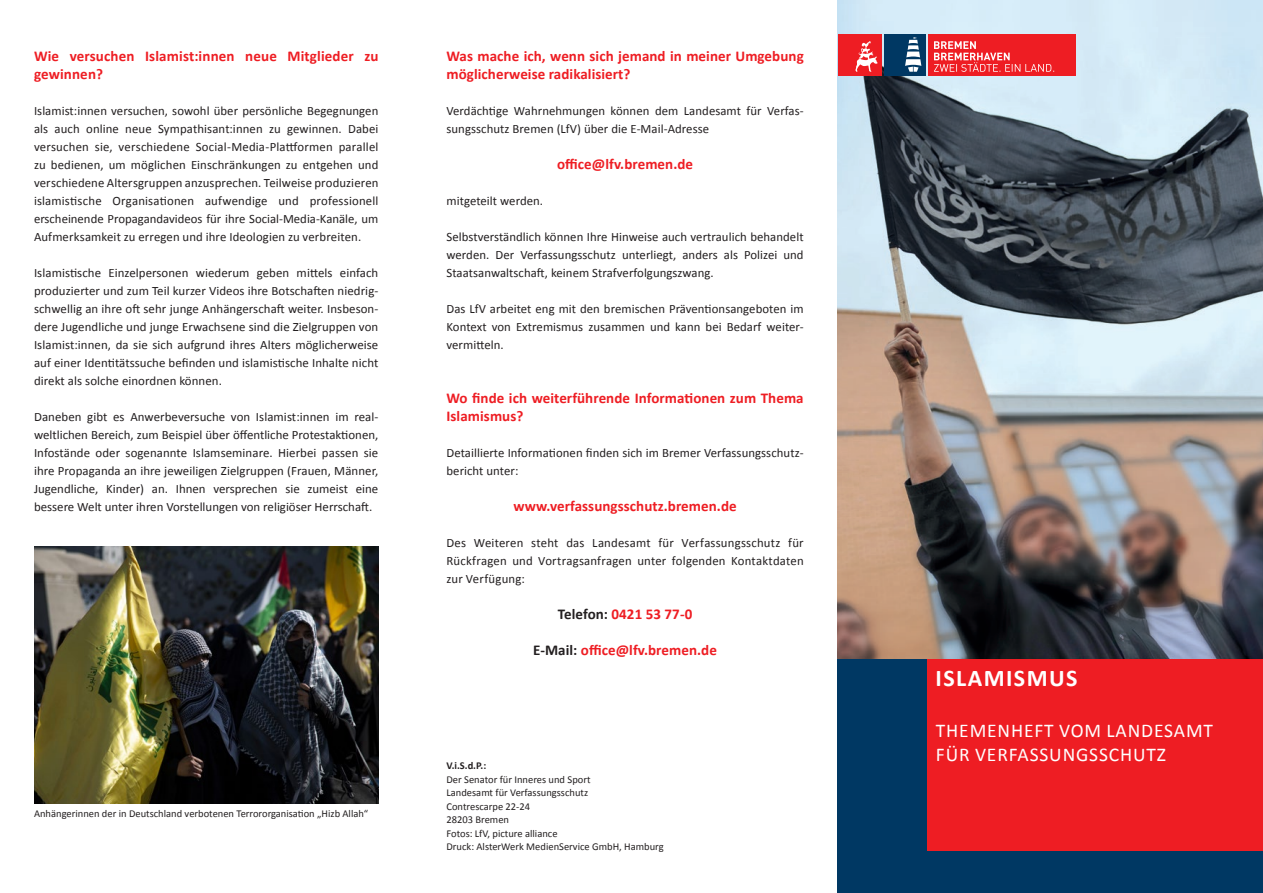
<style>
.page{position:relative;width:1263px;height:893px;background:#fff}
.page>*{position:absolute;margin:0;border:0;box-sizing:border-box;transform-origin:0 0}
.t1{font:700 24px "Calibri";letter-spacing:.06em;color:#fff}
.t2{font:19.5px/24px "Calibri";letter-spacing:.045em;color:#fff}
.t3{font:700 15px/18px "Calibri";letter-spacing:.005em;color:#ee1d23}
.t4{font:12.75px/18px "Calibri";letter-spacing:.005em;color:#231f20;text-align:justify}
.t5{font:10.5px/13.5px "Calibri";color:#231f20}
.t6{font:700 10.5px "Calibri";color:#231f20}
.s1{color:#231f20}
</style>
<div class="page">
<img style="left:838px;top:0;width:425px;height:659px">
<div style="left:884px;top:34px;width:41px;height:42px;background:#003863"></div>
<svg style="left:905px;top:37px;width:16px;height:35px"></svg>
<div style="left:838px;top:34px;width:43px;height:42px;background:#ee1d23"></div>
<svg style="left:855px;top:41px;width:22px;height:31px"></svg>
<div style="left:928px;top:34px;width:147px;height:42px;background:#ee1d23"></div>
<svg style="left:934px;top:41px;width:120px;height:31px"></svg>
<div style="left:838px;top:659px;width:425px;height:234px;background:#003863"></div>
<div style="left:927px;top:659px;width:336px;height:191px;background:#ee1d23"></div>
<img style="left:34px;top:547px;width:344px;height:257px">
<p class="t3" style="left:34px;top:46px;width:346px">Wie versuchen Islamist:innen neue Mitglieder zu gewinnen?</p>
<p class="t4" style="left:34px;top:101px;width:346px">Islamist:innen versuchen, sowohl über persönliche Begegnungen als auch online neue Sympathisant:innen zu gewinnen. Dabei versuchen sie, verschiedene Social-Media-Plattformen parallel zu bedienen, um möglichen Einschränkungen zu entgehen und verschiedene Altersgruppen anzusprechen. Teilweise produzieren islamistische Organisationen aufwendige und professionell er scheinende Propagandavideos für ihre Social-Media-Kanäle, um Aufmerksamkeit zu erregen und ihre Ideologien zu verbreiten.</p>
<p class="t4" style="left:34px;top:263px;width:346px">Islamistische Einzelpersonen wiederum geben mittels einfach produzierter und zum Teil kurzer Videos ihre Botschaften niedrig&shy;schwellig an ihre oft sehr junge Anhängerschaft weiter. Insbeson&shy;dere Jugendliche und junge Erwachsene sind die Zielgruppen von Islamist:innen, da sie sich aufgrund ihres Alters möglicherweise auf einer Identitätssuche befinden und islamis tische Inhalte nicht direkt als solche einordnen können.</p>
<p class="t4" style="left:34px;top:407px;width:346px">Daneben gibt es Anwerbeversuche von Islamist:innen im real&shy;weltlichen Bereich, zum Beispiel über öffentliche Protestaktionen, Infostände oder sogenannte Islamseminare. Hierbei passen sie ihre Propaganda an ihre jeweiligen Ziel gruppen (Frauen, Männer, Jugendliche, Kinder) an. Ihnen versprechen sie zumeist eine bessere Welt unter ihren Vorstellungen von religiöser Herrschaft.</p>
<p class="t5" style="left:34px;top:806px;width:336px">Anhängerinnen der in Deutschland verbotenen Terrororganisation „Hizb Allah“</p>
<p class="t3" style="left:446px;top:46px;width:359px">Was mache ich, wenn sich jemand in meiner Umgebung möglicherweise radikalisiert?</p>
<p class="t4" style="left:446px;top:101px;width:359px">Verdächtige Wahrnehmungen können dem Landesamt für Verfas&shy;sungsschutz Bremen (LfV) über die E-Mail-Adresse</p>
<p class="t3" style="left:557px;top:154px;width:137px">office@lfv.bremen.de</p>
<p class="t4" style="left:446px;top:191px;width:98px">mitgeteilt werden.</p>
<p class="t4" style="left:446px;top:227px;width:359px">Selbstverständlich können Ihre Hinweise auch vertraulich behandelt werden. Der Verfassungsschutz unterliegt, anders als Polizei und Staatsanwaltschaft, keinem Strafverfolgungszwang.</p>
<p class="t4" style="left:446px;top:299px;width:359px">Das LfV arbeitet eng mit den bremischen Präventionsangeboten im Kontext von Extremismus zusammen und kann bei Bedarf weiter&shy;vermitteln.</p>
<p class="t3" style="left:446px;top:388px;width:359px">Wo finde ich weiterführende Informationen zum Thema<br>Islamismus?</p>
<p class="t4" style="left:446px;top:443px;width:359px">Detaillierte Informationen finden sich im Bremer Verfassungsschutz&shy;bericht unter:</p>
<p class="t3" style="left:513px;top:496px;width:225px">www.verfassungsschutz.bremen.de</p>
<p class="t4" style="left:446px;top:533px;width:359px">Des Weiteren steht das Landesamt für Verfassungsschutz für Rückfragen und Vortragsanfragen unter folgenden Kontaktdaten zur Verfügung:</p>
<p class="t3" style="left:558px;top:604px;width:136px"><span class="s1">Telefon:</span> 0421 53 77-0</p>
<p class="t3" style="left:533px;top:640px;width:185px"><span class="s1">E-Mail:</span> office@lfv.bremen.de</p>
<p class="t6" style="left:446px;top:758px;width:41px">V.i.S.d.P.:</p>
<p class="t5" style="left:446px;top:772px;width:219px">Der Senator für Inneres und Sport<br>Landesamt für Verfassungsschutz<br>Contrescarpe 22-24<br>28203 Bremen<br>Fotos: LfV, picture alliance<br>Druck: AlsterWerk MedienService GmbH, Hamburg</p>
<h1 class="t1" style="left:935px;top:661px;width:143px">ISLAMISMUS</h1>
<h2 class="t2" style="left:936px;top:718px;width:279px">THEMENHEFT VOM LANDESAMT<br>FÜR VERFASSUNGSSCHUTZ</h2>
</div>
